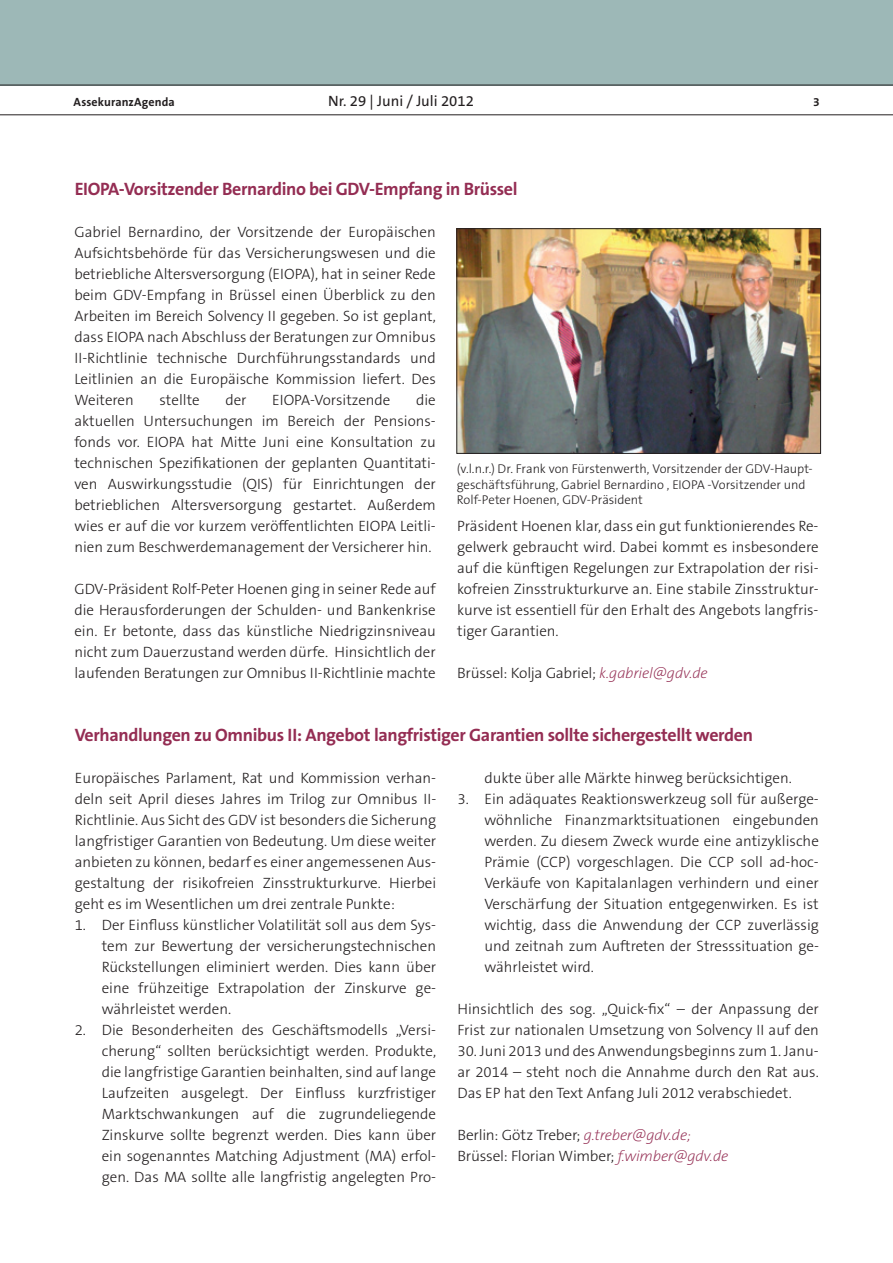
<style>
.page{position:relative;width:893px;height:1263px;background:#fff}
.page>*{position:absolute;margin:0;border:0;box-sizing:border-box;transform-origin:0 0}
.t1{font:700 18px "The Sans B7";letter-spacing:-.02em;color:#942d53}
.t2{font:300 15px/21px "The Sans B3";color:#231f20;text-align:justify}
.t3{font:15px "The Sans B5 Plain";color:#231f20}
.t4{font:300 12.75px/15.8px "The Sans B3";letter-spacing:-.005em;color:#231f20}
.t5{font:700 12px "The Sans B7";letter-spacing:.01em;color:#231f20}
.s1{font-family:"The Sans B2";font-weight:200;font-style:italic;color:#942d53}
</style>
<div class="page">
<div style="left:0;top:0;width:893px;height:85px;background:#9db8b7"></div>
<hr style="left:0;top:85px;width:893px;height:1px;background:#231f20">
<hr style="left:0;top:114px;width:893px;height:1px;background:#231f20">
<img style="left:458px;top:230px;width:361px;height:222px">
<div style="left:456px;top:228px;width:365px;height:226px;border:1px solid #231f20"></div>
<p class="t5" style="left:74px;top:95px;width:103px">AssekuranzAgenda</p>
<p class="t3" style="left:328px;top:93px;width:147px">Nr. 29 | Juni / Juli 2012</p>
<p class="t5" style="left:813px;top:95px;width:8px">3</p>
<p class="t1" style="left:75px;top:179px;width:444px">EIOPA-Vorsitzender Bernardino bei GDV-Empfang in Brüssel</p>
<p class="t2" style="left:74px;top:222px;width:363px">Gabriel Bernardino, der Vorsitzende der Europäischen Aufsichtsbehörde für das Versicherungswesen und die betriebliche Altersversorgung (EIOPA), hat in seiner Rede beim GDV-Empfang in Brüssel einen Überblick zu den Arbeiten im Bereich Solvency II gegeben. So ist geplant, dass EIOPA nach Abschluss der Beratungen zur Omnibus II-Richtlinie technische Durchführungsstandards und Leitlinien an die Europäische Kommission liefert. Des Weiteren</p>
<p class="t2" style="left:74px;top:390px;width:363px;text-indent:342px">die aktuellen Untersuchungen im Bereich der Pensions&shy;fonds vor. EIOPA hat Mitte Juni eine Konsultation zu technischen Spezifikationen der geplanten Quantitati&shy;ven Auswirkungsstudie (QIS) für Einrichtungen der betrieblichen Altersversorgung gestartet. Außerdem wies er auf die vor kurzem veröffentlichten EIOPA Leitli&shy;nien zum Beschwerdemanagement der Versicherer hin.</p>
<p class="t2" style="left:74px;top:579px;width:363px">GDV-Präsident Rolf-Peter Hoenen ging in seiner Rede auf die Herausforderungen der Schulden- und Bankenkrise ein. Er betonte, dass das künstliche Niedrigzinsniveau nicht zum Dauerzustand werden dürfe. Hinsichtlich der laufenden Beratungen zur Omnibus II-Richtlinie machte</p>
<p class="t2" style="left:160px;top:390px;width:42px">stellte</p>
<p class="t2" style="left:225px;top:390px;width:23px">der</p>
<p class="t2" style="left:272px;top:390px;width:120px">EIOPA-Vorsitzende</p>
<p class="t4" style="left:457px;top:461px;width:357px">(v.l.n.r.) Dr. Frank von Fürstenwerth, Vorsitzender der GDV-Haupt&shy;geschäftsführung, Gabriel Bernardino , EIOPA -Vorsitzender und<br>Rolf-Peter Hoenen, GDV-Präsident</p>
<p class="t2" style="left:457px;top:516px;width:363px">Präsident Hoenen klar, dass ein gut funktionierendes Re&shy;gelwerk gebraucht wird. Dabei kommt es insbesondere auf die künftigen Regelungen zur Extrapolation der risi&shy;kofreien Zinsstrukturkurve an. Eine stabile Zinsstruktur&shy;kurve ist essentiell für den Erhalt des Angebots langfris&shy;tiger Garantien.</p>
<p class="t2" style="left:457px;top:663px;width:252px">Brüssel: Kolja Gabriel; <span class="s1">k.gabriel@gdv.de</span></p>
<p class="t1" style="left:75px;top:726px;width:680px">Verhandlungen zu Omnibus II: Angebot langfristiger Garantien sollte sichergestellt werden</p>
<p class="t2" style="left:75px;top:768px;width:363px">Europäisches Parlament, Rat und Kommission verhan&shy;deln seit April dieses Jahres im Trilog zur Omnibus II-Richtlinie. Aus Sicht des GDV ist besonders die Sicherung langfristiger Garantien von Bedeutung. Um diese weiter anbieten zu können, bedarf es einer angemessenen Aus&shy;gestaltung der risikofreien Zinsstrukturkurve. Hierbei geht es im Wesentlichen um drei zentrale Punkte:</p>
<p class="t2" style="left:102px;top:915px;width:336px;text-indent:-27px">1. Der Einfluss künstlicher Volatilität soll aus dem Sys&shy;tem zur Bewertung der versicherungstechnischen Rückstellungen eliminiert werden. Dies kann über eine frühzeitige Extrapolation der Zinskurve ge&shy;währleistet werden.</p>
<p class="t2" style="left:102px;top:1020px;width:336px;text-indent:-27px">2. Die Besonderheiten des Geschäftsmodells „Versi&shy;cherung“ sollten berücksichtigt werden. Produkte, die langfristige Garantien beinhalten, sind auf lange Laufzeiten ausgelegt. Der Einfluss kurzfristiger Marktschwankungen auf die zugrundeliegende Zinskurve sollte begrenzt werden. Dies kann über ein sogenanntes Matching Adjustment (MA) erfol&shy;gen. Das MA sollte alle langfristig angelegten Pro-</p>
<p class="t2" style="left:484px;top:768px;width:309px">dukte über alle Märkte hinweg berücksichtigen.</p>
<p class="t2" style="left:484px;top:789px;width:336px;text-indent:-27px">3. Ein adäquates Reaktionswerkzeug soll für außerge&shy;wöhnliche Finanzmarktsituationen eingebunden werden. Zu diesem Zweck wurde eine antizyklische Prämie (CCP) vorgeschlagen. Die CCP soll ad-hoc-Verkäufe von Kapitalanlagen verhindern und einer Verschärfung der Situation entgegenwirken. Es ist wichtig, dass die Anwendung der CCP zuverlässig und zeitnah zum Auftreten der Stresssituation ge&shy;währleistet wird.</p>
<p class="t2" style="left:457px;top:999px;width:363px">Hinsichtlich des sog. „Quick-fix“ – der Anpassung der<br>Frist zur nationalen Umsetzung von Solvency II auf den</p>
<p class="t2" style="left:457px;top:1041px;width:363px">30. Juni 2013 und des Anwendungsbeginns zum 1. Janu&shy;ar 2014 – steht noch die Annahme durch den Rat aus.<br>Das EP hat den Text Anfang Juli 2012 verabschiedet.</p>
<p class="t2" style="left:457px;top:1125px;width:272px">Berlin: Götz Treber; <span class="s1">g.treber@gdv.de;<br></span>Brüssel: Florian Wimber; <span class="s1">f.wimber@gdv.de</span></p>
</div>
